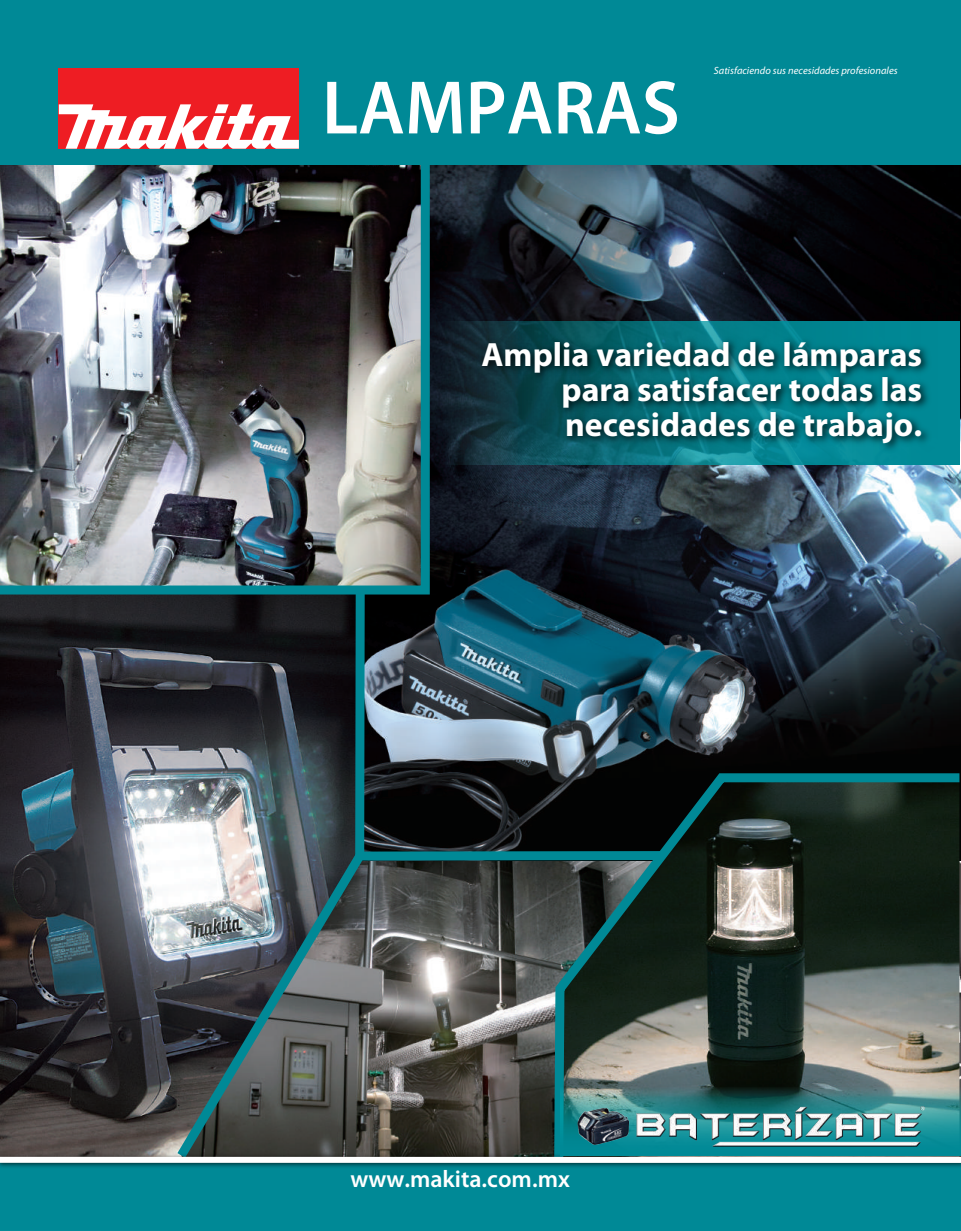
<style>
.page{position:relative;width:961px;height:1231px;background:#fff}
.page>*{position:absolute;margin:0;border:0;box-sizing:border-box;transform-origin:0 0}
.t1{font:600 76.5px "Myriad Pro";color:#fff;scale:.96 1}
.t2{font:700 33.75px/35.1px "Myriad Pro";color:#fff;text-align:justify}
.t3{font:600 24px "Myriad Pro";color:#fff}
.t4{font:italic 10.5px "Myriad Pro";color:#fff}
</style>
<div class="page">
<img style="left:0;top:599px;width:351px;height:552px">
<img style="left:372px;top:865px;width:177px;height:286px">
<img style="left:434px;top:159px;width:527px;height:609px">
<svg style="left:549px;top:768px;width:412px;height:383px;background:#3c4943"></svg>
<img style="left:0;top:164px;width:434px;height:435px">
<svg style="left:351px;top:581px;width:319px;height:284px;background:#254650"></svg>
<img style="left:169px;top:843px;width:203px;height:308px">
<div style="left:0;top:0;width:960px;height:164px;background:#008996"></div>
<div style="left:0;top:1170px;width:961px;height:61px;background:#008996"></div>
<img style="left:0;top:1151px;width:961px;height:19px">
<div style="left:0;top:1156px;width:961px;height:6px;background:#fff"></div>
<div style="left:59px;top:69px;width:240px;height:80px;background:#ee1d23"></div>
<svg style="left:59px;top:104px;width:240px;height:45px"></svg>
<svg style="left:442px;top:321px;width:517px;height:143px;background:#0a5f6a"></svg>
<img style="left:474px;top:329px;width:461px;height:128px">
<img style="left:550px;top:1080px;width:403px;height:88px">
<h1 class="t1" style="left:322px;top:59px;width:374px">LAMPARAS</h1>
<p class="t4" style="left:714px;top:65px;width:185px">Satisfaciendo sus necesidades profesionales</p>
<p class="t2" style="left:561px;top:335px;width:362px;text-indent:-80px">Amplia variedad de lámparas para satisfacer todas las necesidades de trabajo.</p>
<p class="t3" style="left:350px;top:1163px;width:221px">www.makita.com.mx</p>
</div>
